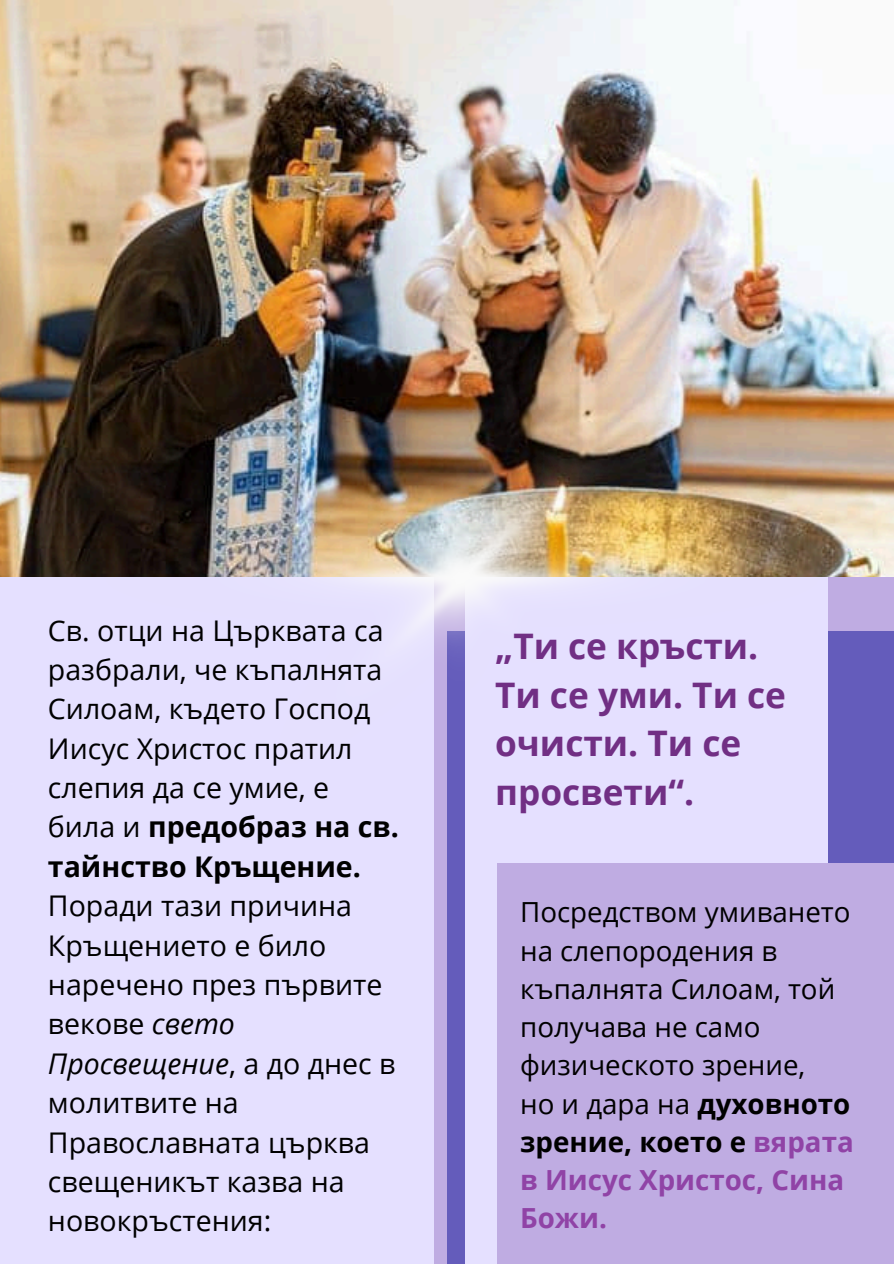
<style>
.page{position:relative;width:894px;height:1264px;background:#fff}
.page>*{position:absolute;margin:0;border:0;box-sizing:border-box;transform-origin:0 0}
.t1{font:700 35.25px/48.3px "Open Sans";color:#712f84}
.t2{font:28.5px/39.5px "Open Sans";color:#000}
.t3{font:27.75px/38.2px "Open Sans";color:#000}
.t4{font:700 27.75px/38.2px "Open Sans";color:#9043a6}
.s1{font-weight:700}
.s2{font-style:italic}
.s3{font-weight:400;color:#000}
.s4{color:#000}
</style>
<div class="page">
<div style="left:446px;top:631px;width:447px;height:632px;background:#645cbb"></div>
<img style="left:0;top:0;width:893px;height:577px">
<div style="left:464px;top:577px;width:363px;height:686px;background:#e5e0ff"></div>
<div style="left:0;top:577px;width:433px;height:686px;background:#e5e0ff"></div>
<div style="left:497px;top:863px;width:396px;height:400px;background:#bface2"></div>
<img style="left:105px;top:391px;width:714px;height:372px">
<p class="t2" style="left:48px;top:609px;width:352px">Св. отци на Църквата са разбрали, че къпалнята<br>Силоам, където Господ<br>Иисус Христос пратил слепия да се умие, е била и <span class="s1">предобраз на св. тайнство Кръщение.<br></span>Поради тази причина<br>Кръщението е било наречено през първите векове <span class="s2">свето<br>Просвещение</span>, а до днес в молитвите на<br>Православната църква свещеникът казва на новокръстения:</p>
<h1 class="t1" style="left:495px;top:621px;width:292px">„Ти се кръсти.<br>Ти се уми. Ти се очисти. Ти се просвети“.</h1>
<p class="t3" style="left:520px;top:892px;width:332px">Посредством умиването на слепородения в къпалнята Силоам, той получава не само физическото зрение,</p>
<p class="t4" style="left:520px;top:1083px;width:335px"><span class="s3">но и дара на</span> <span class="s4">духовното зрение, което е</span> вярата в Иисус Христос, Сина<br>Божи.</p>
</div>
